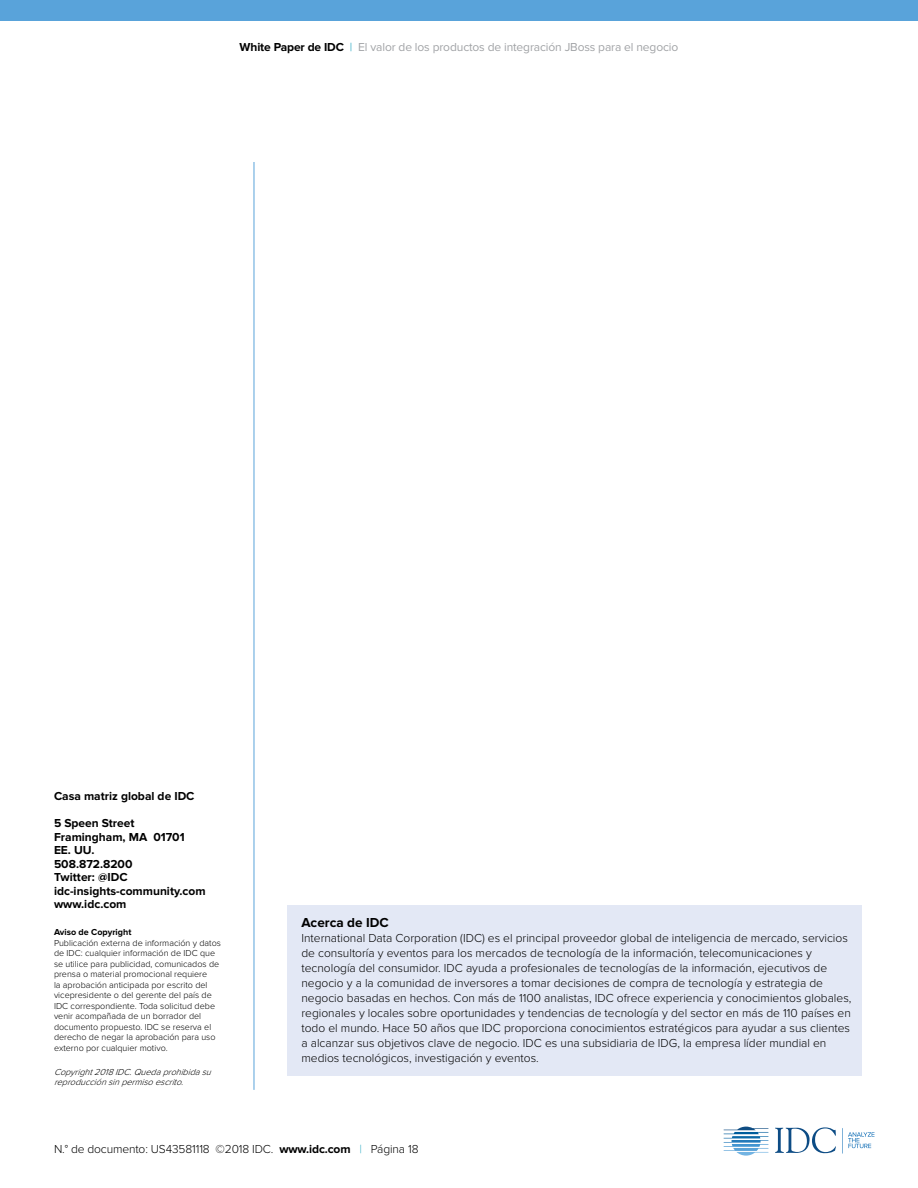
<style>
.page{position:relative;width:918px;height:1188px;background:#fff}
.page>*{position:absolute;margin:0;border:0;box-sizing:border-box;transform-origin:0 0}
.t1{font:700 13.5px "Proxima Nova";color:#000}
.t2{font:300 12px/15px "Proxima Nova";color:#000}
.t3{font:700 12px/13.5px "Proxima Nova";color:#000}
.t4{font:12px "Proxima Nova";letter-spacing:-.01em;color:#a1a3a6}
.t5{font:300 9px/10.5px "Proxima Nova";color:#000}
.t6{font:italic 300 9px/10.5px "Proxima Nova";color:#000}
.t7{font:700 9px "Proxima Nova";color:#000}
.s1{font-weight:700;color:#000}
.s2{color:#36aec7}
.s3{font-weight:700}
</style>
<div class="page">
<div style="left:0;top:0;width:918px;height:21px;background:#59a3da"></div>
<svg style="left:775px;top:1127px;width:61px;height:26px"></svg>
<svg style="left:724px;top:1127px;width:44px;height:29px"></svg>
<svg style="left:842px;top:1128px;width:33px;height:26px"></svg>
<hr style="left:254px;top:162px;width:1px;height:928px;background:#59a3da">
<div style="left:288px;top:905px;width:574px;height:171px;background:#e3e8f5"></div>
<p class="t4" style="left:240px;top:40px;width:440px"><span class="s1">White Paper de IDC</span> <span class="s2">|</span> El valor de los productos de integración JBoss para el negocio</p>
<p class="t3" style="left:54px;top:790px;width:142px">Casa matriz global de IDC</p>
<p class="t3" style="left:54px;top:817px;width:153px">5 Speen Street<br>Framingham, MA 01701<br>EE. UU.<br>508.872.8200<br>Twitter: @IDC idc-insights-community.com www.idc.com</p>
<p class="t7" style="left:54px;top:927px;width:79px">Aviso de Copyright</p>
<p class="t5" style="left:54px;top:938px;width:169px">Publicación externa de información y datos de IDC: cualquier información de IDC que se utilice para publicidad, comunicados de prensa o material promocional requiere<br>la aprobación anticipada por escrito del vicepresidente o del gerente del país de IDC correspondiente. Toda solicitud debe venir acompañada de un borrador del documento propuesto. IDC se reserva el derecho de negar la aprobación para uso externo por cualquier motivo.</p>
<p class="t6" style="left:54px;top:1067px;width:162px">Copyright2018IDC.Quedaprohibidasu reproducciónsinpermisoescrito.</p>
<p class="t1" style="left:301px;top:914px;width:89px">Acerca de IDC</p>
<p class="t2" style="left:301px;top:930px;width:552px">International Data Corporation (IDC) es el principal proveedor global de inteligencia de mercado, servicios de consultoría y eventos para los mercados de tecnología de la información, telecomunicaciones y tecnología del consumidor. IDC ayuda a profesionales de tecnologías de la información, ejecutivos de negocio y a la comunidad de inversores a tomar decisiones de compra de tecnología y estrategia de negocio basadas en hechos. Con más de 1100 analistas, IDC ofrece experiencia y conocimientos globales, regionales y locales sobre oportunidades y tendencias de tecnología y del sector en más de 110 países en todo el mundo. Hace 50 años que IDC proporciona conocimientos estratégicos para ayudar a sus clientes a alcanzar sus objetivos clave de negocio. IDC es una subsidiaria de IDG, la empresa líder mundial en medios tecnológicos, investigación y eventos.</p>
<p class="t2" style="left:54px;top:1142px;width:366px">N.° de documento: US43581118 ©2018 IDC. <span class="s3">www.idc.com</span> <span class="s2">|</span> Página 18</p>
</div>
